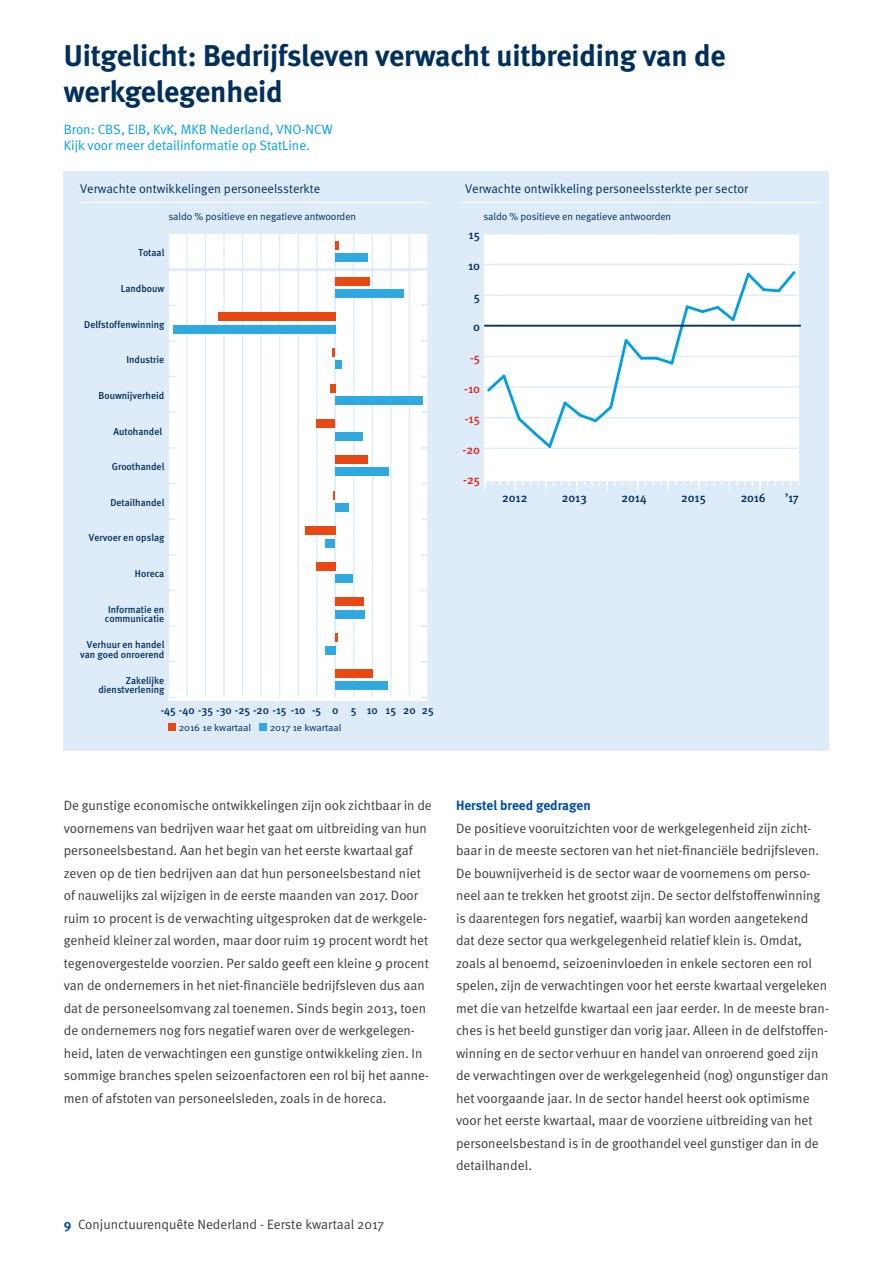
<style>
.page{position:relative;width:893px;height:1263px;background:#fff}
.page>*{position:absolute;margin:0;border:0;box-sizing:border-box;transform-origin:0 0}
.t1{font:700 30px/36px "Meta";letter-spacing:-.005em;color:#00305b}
.t2{font:700 28.05px "Meta";color:#00305b}
.t3{font:13.5px/22.5px "Meta Normal";color:#3c3c3b}
.t4{font:13.5px/16.2px "Meta Normal";color:#009fe3}
.t5{font:700 13.5px "Meta";color:#004f9f}
.t6{font:12.6px "Meta Normal";color:#00305b}
.t7{font:500 12.3px "Meta";color:#00305b}
.t8{font:500 12.3px "Meta";color:#e2231b}
.t9{font:500 11.25px "Meta";color:#00305b}
.t10{font:10.35px "Meta Normal";letter-spacing:-.01em;color:#00305b}
.t11{font:500 10.05px/9.1px "Meta";color:#00305b;text-align:right}
.t12{font:9.9px "Meta Normal";letter-spacing:-.01em;color:#00305b;scale:1.06 1}
.s1{font-family:"Meta";font-weight:700;color:#004f9f}
</style>
<div class="page">
<div style="left:64px;top:172px;width:765px;height:579px;background:#deecf9"></div>
<div style="left:484px;top:234px;width:315px;height:247px;background:#fff"></div>
<div style="left:168px;top:234px;width:260px;height:466px;background:#fff"></div>
<hr style="left:482px;top:448px;width:316px;height:1px;background:#deecf9">
<hr style="left:482px;top:417px;width:316px;height:1px;background:#deecf9">
<hr style="left:482px;top:386px;width:316px;height:2px;background:#deecf9">
<hr style="left:482px;top:356px;width:316px;height:1px;background:#deecf9">
<hr style="left:482px;top:294px;width:316px;height:2px;background:#deecf9">
<hr style="left:482px;top:264px;width:316px;height:1px;background:#deecf9">
<hr style="left:482px;top:233px;width:316px;height:2px;background:#deecf9">
<svg style="left:485px;top:339px;width:160px;height:109px"></svg>
<hr style="left:641px;top:357px;width:16px;height:3px;background:#009fe3">
<svg style="left:653px;top:271px;width:145px;height:94px"></svg>
<hr style="left:461px;top:202px;width:360px;height:1px;background:#fff">
<hr style="left:80px;top:202px;width:348px;height:1px;background:#fff">
<svg style="left:545px;top:481px;width:2px;height:10px"></svg>
<svg style="left:759px;top:481px;width:2px;height:10px"></svg>
<hr style="left:164px;top:268px;width:264px;height:3px;background:#deecf9">
<div style="left:259px;top:724px;width:7px;height:7px;background:#30a9e1"></div>
<div style="left:168px;top:724px;width:7px;height:7px;background:#e84812"></div>
<hr style="left:168px;top:234px;width:1px;height:463px;background:#deecf9">
<hr style="left:186px;top:234px;width:2px;height:463px;background:#deecf9">
<hr style="left:205px;top:234px;width:1px;height:463px;background:#deecf9">
<hr style="left:223px;top:234px;width:2px;height:463px;background:#deecf9">
<hr style="left:242px;top:234px;width:1px;height:463px;background:#deecf9">
<hr style="left:260px;top:234px;width:2px;height:463px;background:#deecf9">
<hr style="left:279px;top:234px;width:1px;height:463px;background:#deecf9">
<hr style="left:297px;top:234px;width:2px;height:463px;background:#deecf9">
<hr style="left:316px;top:234px;width:1px;height:463px;background:#deecf9">
<hr style="left:353px;top:234px;width:1px;height:463px;background:#deecf9">
<hr style="left:372px;top:234px;width:1px;height:463px;background:#deecf9">
<hr style="left:390px;top:234px;width:2px;height:463px;background:#deecf9">
<hr style="left:409px;top:234px;width:1px;height:463px;background:#deecf9">
<hr style="left:427px;top:234px;width:2px;height:463px;background:#deecf9">
<hr style="left:335px;top:234px;width:1px;height:463px;background:#deecf9">
<svg style="left:421px;top:625px;width:6px;height:2px"></svg>
<svg style="left:421px;top:518px;width:6px;height:2px"></svg>
<svg style="left:421px;top:447px;width:6px;height:2px"></svg>
<svg style="left:421px;top:411px;width:6px;height:2px"></svg>
<svg style="left:421px;top:340px;width:6px;height:2px"></svg>
<svg style="left:169px;top:625px;width:7px;height:2px"></svg>
<svg style="left:169px;top:518px;width:7px;height:2px"></svg>
<svg style="left:169px;top:447px;width:7px;height:2px"></svg>
<svg style="left:169px;top:411px;width:6px;height:2px"></svg>
<svg style="left:169px;top:340px;width:7px;height:2px"></svg>
<div style="left:335px;top:254px;width:32px;height:8px;background:#30a9e1"></div>
<div style="left:335px;top:289px;width:69px;height:9px;background:#30a9e1"></div>
<div style="left:173px;top:325px;width:162px;height:9px;background:#30a9e1"></div>
<div style="left:335px;top:361px;width:7px;height:8px;background:#30a9e1"></div>
<div style="left:335px;top:396px;width:88px;height:9px;background:#30a9e1"></div>
<div style="left:335px;top:432px;width:28px;height:9px;background:#30a9e1"></div>
<div style="left:335px;top:467px;width:54px;height:9px;background:#30a9e1"></div>
<div style="left:335px;top:503px;width:14px;height:9px;background:#30a9e1"></div>
<div style="left:326px;top:539px;width:9px;height:8px;background:#30a9e1"></div>
<div style="left:335px;top:574px;width:18px;height:9px;background:#30a9e1"></div>
<div style="left:335px;top:610px;width:30px;height:9px;background:#30a9e1"></div>
<div style="left:325px;top:646px;width:10px;height:8px;background:#30a9e1"></div>
<div style="left:335px;top:681px;width:53px;height:9px;background:#30a9e1"></div>
<svg style="left:335px;top:241px;width:4px;height:9px"></svg>
<div style="left:335px;top:277px;width:35px;height:8px;background:#e84812"></div>
<div style="left:218px;top:312px;width:117px;height:9px;background:#e84812"></div>
<svg style="left:332px;top:348px;width:3px;height:9px"></svg>
<div style="left:330px;top:384px;width:5px;height:8px;background:#e84812"></div>
<div style="left:317px;top:419px;width:18px;height:9px;background:#e84812"></div>
<div style="left:335px;top:455px;width:33px;height:9px;background:#e84812"></div>
<svg style="left:333px;top:491px;width:2px;height:8px"></svg>
<div style="left:305px;top:526px;width:30px;height:9px;background:#e84812"></div>
<div style="left:316px;top:562px;width:19px;height:9px;background:#e84812"></div>
<div style="left:335px;top:598px;width:29px;height:8px;background:#e84812"></div>
<svg style="left:335px;top:633px;width:3px;height:9px"></svg>
<div style="left:335px;top:669px;width:38px;height:9px;background:#e84812"></div>
<hr style="left:484px;top:325px;width:317px;height:2px;background:#00305b">
<h1 class="t1" style="left:64px;top:37px;width:663px">Uitgelicht: Bedrijfsleven verwacht uitbreiding van de werkgelegenheid</h1>
<p class="t4" style="left:64px;top:121px;width:270px">Bron: CBS, EIB, KvK, MKB Nederland, VNO-NCW<br>Kijk voor meer detailinformatie op StatLine.</p>
<h2 class="t2" style="left:68px;top:47px;width:128px">Uitgelicht:</h2>
<p class="t6" style="left:80px;top:181px;width:242px">Verwachte ontwikkelingen personeelssterkte</p>
<p class="t6" style="left:465px;top:181px;width:285px">Verwachte ontwikkeling personeelssterkte per sector</p>
<p class="t10" style="left:168px;top:211px;width:189px">saldo % positieve en negatieve antwoorden</p>
<p class="t10" style="left:483px;top:211px;width:189px">saldo % positieve en negatieve antwoorden</p>
<p class="t11" style="left:138px;top:248px;width:27px">Totaal</p>
<p class="t11" style="left:121px;top:284px;width:45px">Landbouw</p>
<p class="t11" style="left:84px;top:319px;width:82px">Delfstoffenwinning</p>
<p class="t11" style="left:126px;top:355px;width:39px">Industrie</p>
<p class="t11" style="left:99px;top:391px;width:67px">Bouwnijverheid</p>
<p class="t11" style="left:113px;top:426px;width:50px">Autohandel</p>
<p class="t11" style="left:112px;top:462px;width:54px">Groothandel</p>
<p class="t11" style="left:110px;top:498px;width:55px">Detailhandel</p>
<p class="t11" style="left:89px;top:533px;width:77px">Vervoer en opslag</p>
<p class="t11" style="left:135px;top:569px;width:31px">Horeca</p>
<p class="t11" style="left:105px;top:605px;width:61px;text-align:center">Informatie en communicatie</p>
<p class="t11" style="left:80px;top:640px;width:86px">Verhuur en handel van goed onroerend</p>
<p class="t11" style="left:98px;top:676px;width:67px">Zakelijke dienstverlening</p>
<p class="t9" style="left:161px;top:703px;width:275px">-45 -40 -35 -30 -25 -20 -15 -10 -5 0 5 10 15 20 25</p>
<p class="t12" style="left:179px;top:721px;width:70px">2016 1e kwartaal</p>
<p class="t12" style="left:270px;top:721px;width:69px">2017 1e kwartaal</p>
<p class="t7" style="left:469px;top:228px;width:13px">15</p>
<p class="t7" style="left:468px;top:259px;width:14px">10</p>
<p class="t7" style="left:474px;top:289px;width:8px">5</p>
<p class="t7" style="left:473px;top:320px;width:8px">0</p>
<p class="t8" style="left:470px;top:350px;width:12px">-5</p>
<p class="t8" style="left:464px;top:381px;width:18px">-10</p>
<p class="t8" style="left:465px;top:412px;width:17px">-15</p>
<p class="t8" style="left:463px;top:442px;width:19px">-20</p>
<p class="t8" style="left:463px;top:473px;width:18px">-25</p>
<p class="t7" style="left:502px;top:490px;width:27px">2012</p>
<p class="t7" style="left:562px;top:490px;width:27px">2013</p>
<p class="t7" style="left:621px;top:490px;width:27px">2014</p>
<p class="t7" style="left:681px;top:490px;width:26px">2015</p>
<p class="t7" style="left:741px;top:490px;width:26px">2016</p>
<p class="t7" style="left:785px;top:490px;width:15px">’17</p>
<p class="t3" style="left:64px;top:794px;width:370px">De gunstige economische ontwikkelingen zijn ook zichtbaar in de voornemens van bedrijven waar het gaat om uitbreiding van hun personeelsbestand. Aan het begin van het eerste kwartaal gaf zeven op de tien bedrijven aan dat hun personeelsbestand niet of nauwelijks zal wijzigen in de eerste maanden van 2017. Door ruim 10 procent is de verwachting uitgesproken dat de werkgele&shy;genheid kleiner zal worden, maar door ruim 19 procent wordt het tegenovergestelde voorzien. Per saldo geeft een kleine 9 procent van de ondernemers in het niet-financiële bedrijfsleven dus aan dat de personeelsomvang zal toenemen. Sinds begin 2013, toen de ondernemers nog fors negatief waren over de werkgelegen&shy;heid, laten de verwachtingen een gunstige ontwikkeling zien. In sommige branches spelen seizoenfactoren een rol bij het aanne&shy;men of afstoten van personeelsleden, zoals in de horeca.</p>
<p class="t5" style="left:456px;top:797px;width:136px">Herstel breed gedragen</p>
<p class="t3" style="left:456px;top:816px;width:374px">De positieve vooruitzichten voor de werkgelegenheid zijn zicht&shy;baar in de meeste sectoren van het niet-financiële bedrijfsleven.<br>De bouwnijverheid is de sector waar de voornemens om perso&shy;neel aan te trekken het grootst zijn. De sector delfstoffenwinning is daarentegen fors negatief, waarbij kan worden aangetekend dat deze sector qua werkgelegenheid relatief klein is. Omdat, zoals al benoemd, seizoeninvloeden in enkele sectoren een rol spelen, zijn de verwachtingen voor het eerste kwartaal vergeleken met die van hetzelfde kwartaal een jaar eerder. In de meeste bran&shy;ches is het beeld gunstiger dan vorig jaar. Alleen in de delfstoffen&shy;winning en de sector verhuur en handel van onroerend goed zijn de verwachtingen over de werkgelegenheid (nog) ongunstiger dan het voorgaande jaar. In de sector handel heerst ook optimisme voor het eerste kwartaal, maar de voorziene uitbreiding van het personeelsbestand is in de groothandel veel gunstiger dan in de detailhandel.</p>
<p class="t3" style="left:64px;top:1213px;width:322px"><span class="s1">9</span> Conjunctuurenquête Nederland - Eerste kwartaal 2017</p>
</div>
